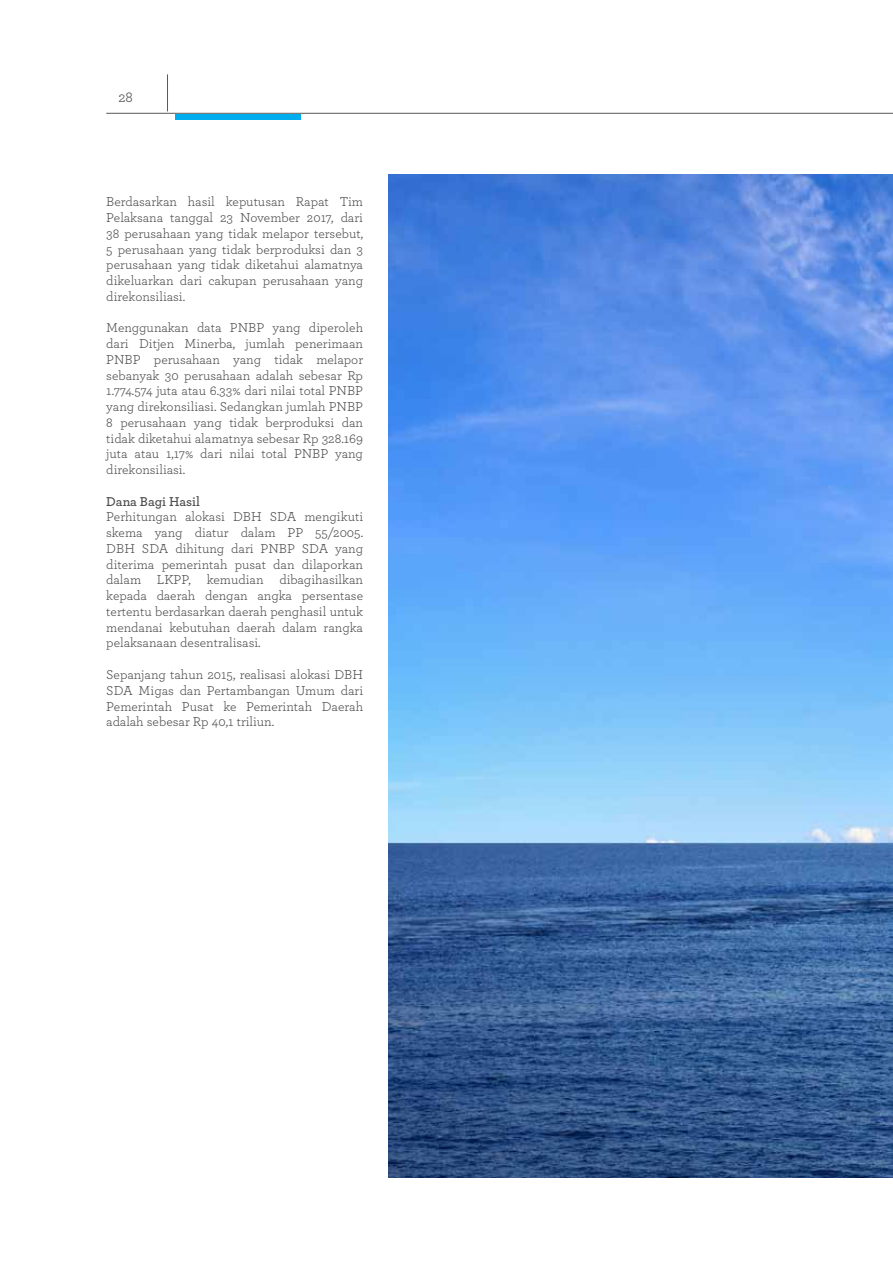
<style>
.page{position:relative;width:893px;height:1263px;background:#fff}
.page>*{position:absolute;margin:0;border:0;box-sizing:border-box;transform-origin:0 0}
.t1{font:15px "Archer Pro";color:#4d4d4f}
.t2{font:13.5px/15.8px "Archer Pro";color:#4d4d4f;text-align:justify}
.t3{font:600 13.5px "Archer Pro";letter-spacing:-.005em;color:#4d4d4f}
</style>
<div class="page">
<img style="left:389px;top:175px;width:504px;height:1003px">
<div style="left:176px;top:114px;width:125px;height:6px;background:#00aeef"></div>
<hr style="left:106px;top:113px;width:787px;height:1px;background:#58595b">
<hr style="left:167px;top:74px;width:1px;height:37px;background:#58595b">
<p class="t1" style="left:118px;top:87px;width:16px">28</p>
<p class="t2" style="left:106px;top:193px;width:258px">Berdasarkan hasil keputusan Rapat Tim Pelaksana tanggal 23 November 2017, dari 38 perusahaan yang tidak melapor tersebut, 5 perusahaan yang tidak berproduksi dan 3 perusahaan yang tidak diketahui alamatnya dikeluarkan dari cakupan perusahaan yang direkonsiliasi.</p>
<p class="t2" style="left:106px;top:319px;width:258px">Menggunakan data PNBP yang diperoleh dari Ditjen Minerba, jumlah penerimaan PNBP perusahaan yang tidak melapor sebanyak 30 perusahaan adalah sebesar Rp 1.774.574 juta atau 6.33% dari nilai total PNBP yang direkonsiliasi. Sedangkan jumlah PNBP 8 perusahaan yang tidak berproduksi dan tidak diketahui alamatnya sebesar Rp 328.169 juta atau 1,17% dari nilai total PNBP yang direkonsiliasi.</p>
<p class="t3" style="left:106px;top:491px;width:95px">Dana Bagi Hasil</p>
<p class="t2" style="left:106px;top:508px;width:258px">Perhitungan alokasi DBH SDA mengikuti skema yang diatur dalam PP 55/2005.<br>DBH SDA dihitung dari PNBP SDA yang diterima pemerintah pusat dan dilaporkan dalam LKPP, kemudian dibagihasilkan kepada daerah dengan angka persentase tertentu berdasarkan daerah penghasil untuk mendanai kebutuhan daerah dalam rangka pelaksanaan desentralisasi.</p>
<p class="t2" style="left:106px;top:666px;width:258px">Sepanjang tahun 2015, realisasi alokasi DBH SDA Migas dan Pertambangan Umum dari Pemerintah Pusat ke Pemerintah Daerah adalah sebesar Rp 40,1 triliun.</p>
</div>
